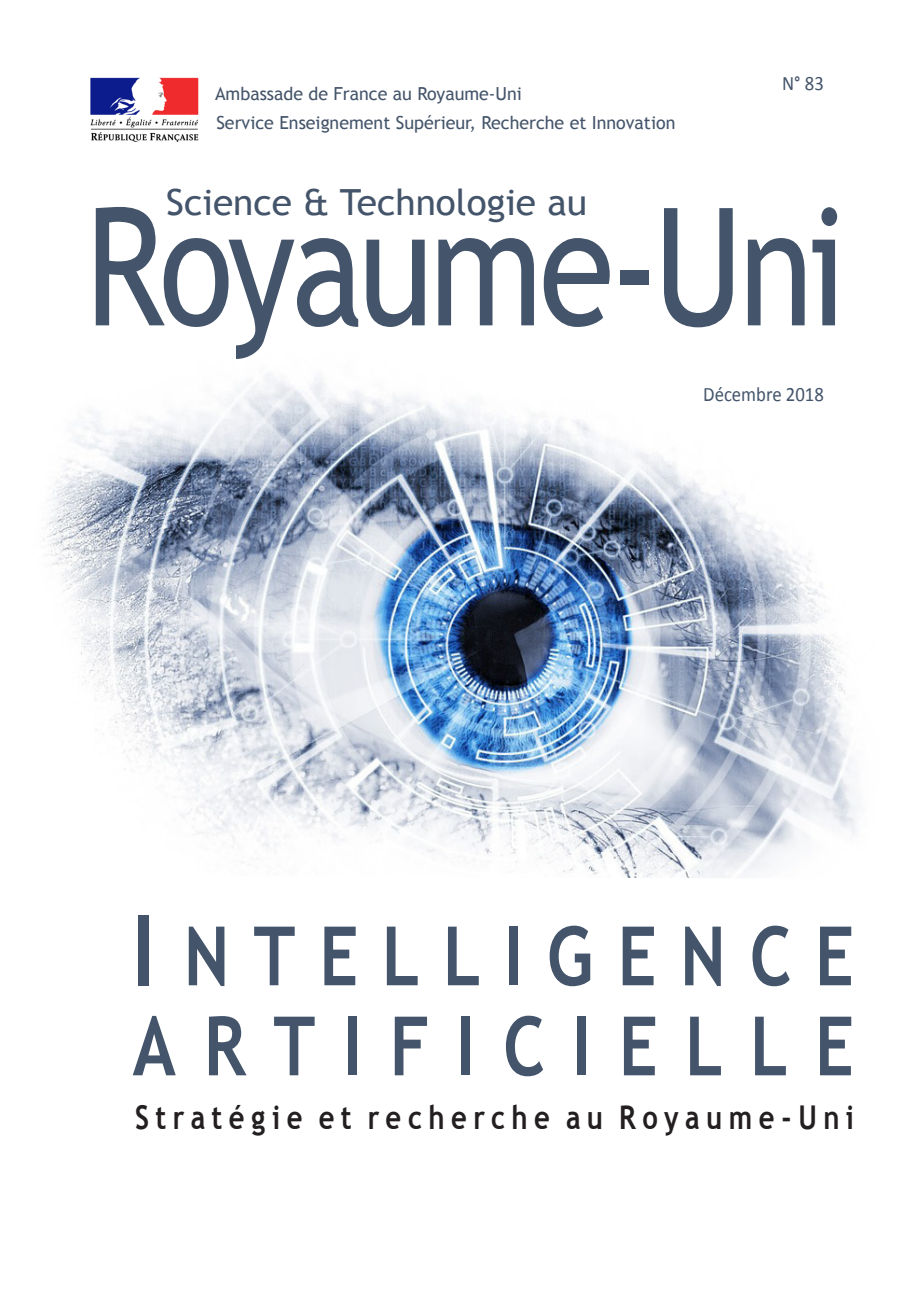
<style>
.page{position:relative;width:919px;height:1289px;background:#fff}
.page>*{position:absolute;margin:0;border:0;box-sizing:border-box;transform-origin:0 0}
.t1{font:163.8px "Trebuchet MS";letter-spacing:-.035em;color:#44546a;scale:.84 1}
.t2{font:700 81.9px/90px "Trebuchet MS";letter-spacing:.39em;color:#44546a;scale:.84 1}
.t3{font:36px "Trebuchet MS";color:#44546a}
.t4{font:700 32.7px "Trebuchet MS";letter-spacing:.235em;color:#231f20;scale:.84 1}
.t5{font:20.4px "Calibri";color:#44546a;scale:.91 1}
.t6{font:18px "Trebuchet MS";color:#44546a}
.s1{font-size:98.25px}
</style>
<div class="page">
<img style="left:43px;top:373px;width:814px;height:505px">
<img style="left:90px;top:77px;width:108px;height:64px">
<p class="t6" style="left:215px;top:83px;width:308px">Ambassade de France au Royaume-Uni</p>
<p class="t6" style="left:216px;top:111px;width:460px">Service Enseignement Supérieur, Recherche et Innovation</p>
<p class="t5" style="left:782px;top:70px;width:47px">N° 83</p>
<h3 class="t3" style="left:166px;top:181px;width:422px">Science &amp; Technologie au</h3>
<h1 class="t1" style="left:85px;top:171px;width:907px">Royaume-Uni</h1>
<p class="t5" style="left:703px;top:382px;width:134px">Décembre 2018</p>
<h2 class="t2" style="left:132px;top:911px;width:860px"><span class="s1">I</span>NTELLIGENCE<br>ARTIFICIELLE</h2>
<h3 class="t4" style="left:135px;top:1097px;width:857px">Stratégie et recherche au Royaume-Uni</h3>
</div>
